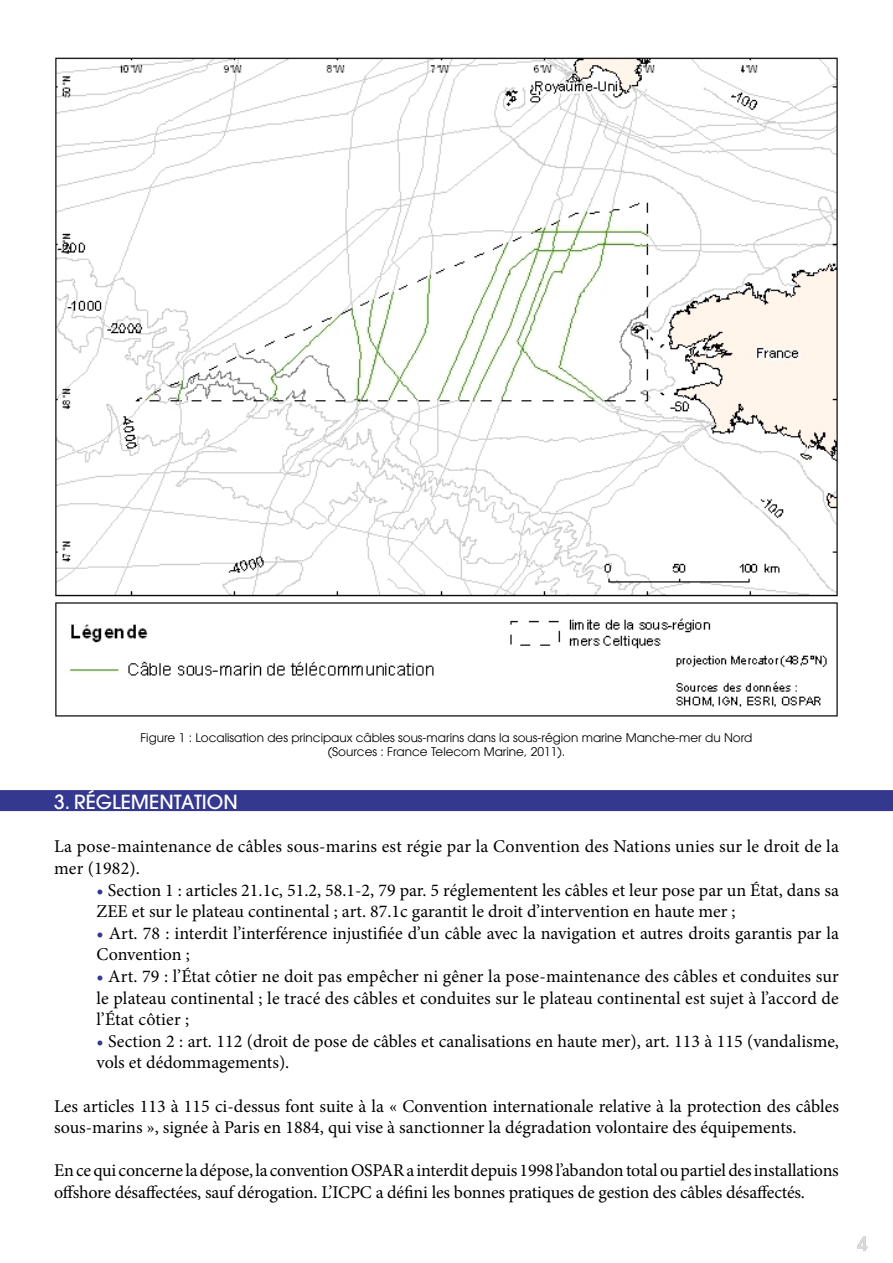
<style>
.page{position:relative;width:893px;height:1263px;background:#fff}
.page>*{position:absolute;margin:0;border:0;box-sizing:border-box;transform-origin:0 0}
.t1{font:500 19.5px "Avant Garde LT";color:#fff}
.t2{font:18px/21.6px "Minion Pro";color:#000}
.t3{font:500 18px "Avant Garde LT";color:#dadada}
.t4{font:12px/14.4px "Avant Garde LT";color:#000;text-align:center}
.s1{font-weight:700;color:#34388e}
</style>
<div class="page">
<svg style="left:857px;top:1236px;width:10px;height:15px"></svg>
<div style="left:0;top:790px;width:893px;height:21px;background:#34388e"></div>
<img style="left:55px;top:57px;width:783px;height:660px">
<p class="t4" style="left:140px;top:730px;width:613px">Figure 1 : Localisation des principaux câbles sous-marins dans la sous-région marine Manche-mer du Nord (Sources : France Telecom Marine, 2011).</p>
<p class="t1" style="left:54px;top:790px;width:185px">3. RÉGLEMENTATION</p>
<p class="t2" style="left:54px;top:836px;width:786px">La pose-maintenance de câbles sous-marins est régie par la Convention des Nations unies sur le droit de la mer (1982).</p>
<p class="t2" style="left:97px;top:879px;width:744px"><span class="s1">•</span> Section 1 : articles 21.1c, 51.2, 58.1-2, 79 par. 5 réglementent les câbles et leur pose par un État, dans sa<br>ZEE et sur le plateau continental ; art. 87.1c garantit le droit d’intervention en haute mer ;</p>
<p class="t2" style="left:97px;top:922px;width:744px"><span class="s1">•</span> Art. 78 : interdit l’interférence injustifiée d’un câble avec la navigation et autres droits garantis par la<br>Convention ;</p>
<p class="t2" style="left:97px;top:965px;width:744px;text-align:justify"><span class="s1">•</span> Art. 79 : l’État côtier ne doit pas empêcher ni gêner la pose-maintenance des câbles et conduites sur le plateau continental ; le tracé des câbles et conduites sur le plateau continental est sujet à l’accord de l’État côtier ;</p>
<p class="t2" style="left:97px;top:1030px;width:744px"><span class="s1">•</span> Section 2 : art. 112 (droit de pose de câbles et canalisations en haute mer), art. 113 à 115 (vandalisme, vols et dédommagements).</p>
<p class="t2" style="left:54px;top:1095px;width:787px">Les articles 113 à 115 ci-dessus font suite à la « Convention internationale relative à la protection des câbles sous-marins », signée à Paris en 1884, qui vise à sanctionner la dégradation volontaire des équipements.</p>
<p class="t2" style="left:54px;top:1160px;width:786px">En ce qui concerne la dépose, la convention OSPAR a interdit depuis 1998 l’abandon total ou partiel des installations offshore désaffectées, sauf dérogation. L’ICPC a défini les bonnes pratiques de gestion des câbles désaffectés.</p>
<p class="t3" style="left:857px;top:1232px;width:11px">4</p>
</div>
